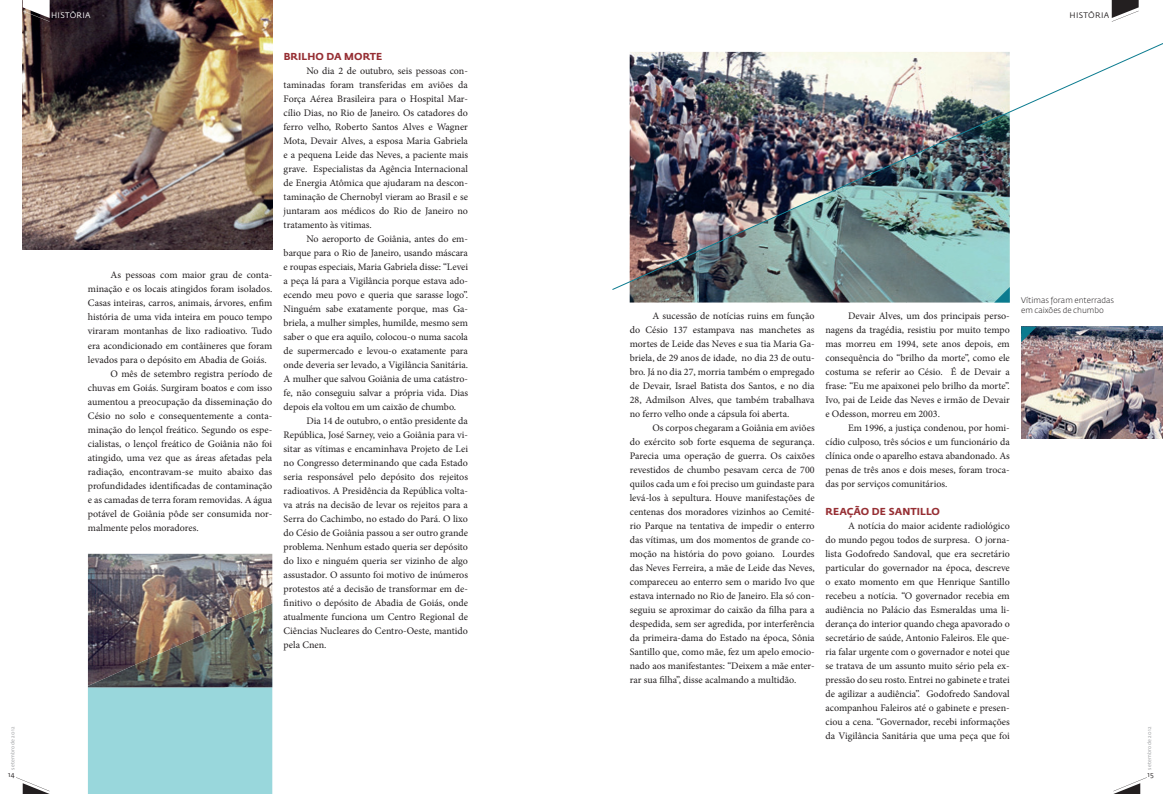
<style>
.page{position:relative;width:1163px;height:794px;background:#fff}
.page>*{position:absolute;margin:0;border:0;box-sizing:border-box;transform-origin:0 0}
.t1{font:10px/14px "Minion Pro";color:#231f20;text-align:justify}
.t2{font:700 10px "Fedra Sans Std";letter-spacing:.01em;color:#962e33}
.t3{font:300 8px/10px "Fedra Sans Std";color:#231f20}
.t4{font:8px "Fedra Sans Std";letter-spacing:.04em;color:#fff}
.t5{font:8px "Fedra Sans Std";letter-spacing:.04em;color:#231f20}
.t6{font:7px "Fedra Sans Std";color:#231f20}
.t7{font:5px "Fedra Sans Std";letter-spacing:.03em;color:#939598}
</style>
<div class="page">
<img style="left:23px;top:0;width:249px;height:249px">
<svg style="left:23px;top:0;width:27px;height:22px"></svg>
<svg style="left:16px;top:777px;width:34px;height:17px"></svg>
<img style="left:88px;top:554px;width:184px;height:49px">
<div style="left:88px;top:687px;width:184px;height:107px;background:#99d7dc"></div>
<img style="left:88px;top:603px;width:184px;height:84px">
<svg style="left:1111px;top:0;width:27px;height:22px"></svg>
<svg style="left:1113px;top:777px;width:33px;height:17px"></svg>
<img style="left:1021px;top:327px;width:141px;height:112px">
<svg style="left:1021px;top:327px;width:15px;height:15px"></svg>
<img style="left:906px;top:290px;width:88px;height:12px">
<img style="left:837px;top:290px;width:69px;height:12px">
<img style="left:768px;top:290px;width:69px;height:12px">
<img style="left:698px;top:290px;width:70px;height:12px">
<img style="left:629px;top:290px;width:69px;height:12px">
<svg style="left:994px;top:290px;width:15px;height:12px"></svg>
<img style="left:612px;top:43px;width:550px;height:247px">
<p class="t7" style="left:10px;top:769px;width:44px;rotate:-90deg">SETEMBRO DE 2012</p>
<p class="t6" style="left:8px;top:770px;width:8px">14</p>
<p class="t4" style="left:51px;top:10px;width:41px">HISTÓRIA</p>
<p class="t1" style="left:111px;top:268px;width:163px">As pessoas com maior grau de conta-</p>
<p class="t1" style="left:88px;top:282px;width:186px">minação e os locais atingidos foram isolados.</p>
<p class="t1" style="left:88px;top:296px;width:186px">Casas inteiras, carros, animais, árvores, enfim</p>
<p class="t1" style="left:88px;top:310px;width:186px">história de uma vida inteira em pouco tempo</p>
<p class="t1" style="left:88px;top:324px;width:186px">viraram montanhas de lixo radioativo. Tudo</p>
<p class="t1" style="left:88px;top:338px;width:186px">era acondicionado em contâineres que foram</p>
<p class="t1" style="left:88px;top:352px;width:180px">levados para o depósito em Abadia de Goiás.</p>
<p class="t1" style="left:111px;top:366px;width:163px">O mês de setembro registra período de</p>
<p class="t1" style="left:88px;top:380px;width:186px">chuvas em Goiás. Surgiram boatos e com isso</p>
<p class="t1" style="left:88px;top:394px;width:186px">aumentou a preocupação da disseminação do</p>
<p class="t1" style="left:88px;top:408px;width:186px">Césio no solo e consequentemente a conta-</p>
<p class="t1" style="left:88px;top:422px;width:186px">minação do lençol freático. Segundo os espe-</p>
<p class="t1" style="left:88px;top:436px;width:186px">cialistas, o lençol freático de Goiânia não foi</p>
<p class="t1" style="left:88px;top:450px;width:186px">atingido, uma vez que as áreas afetadas pela</p>
<p class="t1" style="left:88px;top:464px;width:186px">radiação, encontravam-se muito abaixo das</p>
<p class="t1" style="left:88px;top:478px;width:186px">profundidades identificadas de contaminação</p>
<p class="t1" style="left:88px;top:492px;width:186px">e as camadas de terra foram removidas. A água</p>
<p class="t1" style="left:88px;top:506px;width:186px">potável de Goiânia pôde ser consumida nor-</p>
<p class="t1" style="left:88px;top:520px;width:112px">malmente pelos moradores.</p>
<p class="t2" style="left:284px;top:50px;width:100px">BRILHO DA MORTE</p>
<p class="t1" style="left:283px;top:64px;width:186px;text-indent:23px">No dia 2 de outubro, seis pessoas con&shy;taminadas foram transferidas em aviões da Força Aérea Brasileira para o Hospital Mar&shy;cílio Dias, no Rio de Janeiro. Os catadores do ferro velho, Roberto Santos Alves e Wagner Mota, Devair Alves, a esposa Maria Gabriela e a pequena Leide das Neves, a paciente mais grave. Especialistas da Agência Internacional de Energia Atômica que ajudaram na descon&shy;taminação de Chernobyl vieram ao Brasil e se juntaram aos médicos do Rio de Janeiro no tratamento às vitimas.</p>
<p class="t1" style="left:283px;top:232px;width:186px;text-indent:23px">No aeroporto de Goiânia, antes do em&shy;barque para o Rio de Janeiro, usando máscara e roupas especiais, Maria Gabriela disse: “Levei a peça lá para a Vigilância porque estava ado&shy;ecendo meu povo e queria que sarasse logo”.<br>Ninguém sabe exatamente porque, mas Ga&shy;briela, a mulher simples, humilde, mesmo sem saber o que era aquilo, colocou-o numa sacola de supermercado e levou-o exatamente para onde deveria ser levado, a Vigilância Sanitária.<br>A mulher que salvou Goiânia de uma catástro&shy;fe, não conseguiu salvar a própria vida. Dias depois ela voltou em um caixão de chumbo.</p>
<p class="t1" style="left:283px;top:414px;width:186px;text-indent:23px">Dia 14 de outubro, o então presidente da República, José Sarney, veio a Goiânia para vi&shy;sitar as vítimas e encaminhava Projeto de Lei no Congresso determinando que cada Estado seria responsável pelo depósito dos rejeitos radioativos. A Presidência da República volta&shy;va atrás na decisão de levar os rejeitos para a Serra do Cachimbo, no estado do Pará. O lixo do Césio de Goiânia passou a ser outro grande problema. Nenhum estado queria ser depósito do lixo e ninguém queria ser vizinho de algo assustador. O assunto foi motivo de inúmeros protestos até a decisão de transformar em de&shy;finitivo o depósito de Abadia de Goiás, onde atualmente funciona um Centro Regional de Ciências Nucleares do Centro-Oeste, mantido pela Cnen.</p>
<p class="t5" style="left:1069px;top:10px;width:41px">HISTÓRIA</p>
<p class="t1" style="left:629px;top:309px;width:186px;text-indent:23px">A sucessão de notícias ruins em função do Césio 137 estampava nas manchetes as mortes de Leide das Neves e sua tia Maria Ga&shy;briela, de 29 anos de idade, no dia 23 de outu&shy;bro. Já no dia 27, morria também o empregado de Devair, Israel Batista dos Santos, e no dia 28, Admilson Alves, que também trabalhava no ferro velho onde a cápsula foi aberta.</p>
<p class="t1" style="left:629px;top:421px;width:186px;text-indent:23px">Os corpos chegaram a Goiânia em aviões do exército sob forte esquema de segurança.<br>Parecia uma operação de guerra. Os caixões revestidos de chumbo pesavam cerca de 700 quilos cada um e foi preciso um guindaste para levá-los à sepultura. Houve manifestações de centenas dos moradores vizinhos ao Cemité&shy;rio Parque na tentativa de impedir o enterro das vítimas, um dos momentos de grande co&shy;moção na história do povo goiano. Lourdes das Neves Ferreira, a mãe de Leide das Neves, compareceu ao enterro sem o marido Ivo que estava internado no Rio de Janeiro. Ela só con&shy;seguiu se aproximar do caixão da filha para a despedida, sem ser agredida, por interferência da primeira-dama do Estado na época, Sônia Santillo que, como mãe, fez um apelo emocio&shy;nado aos manifestantes: “Deixem a mãe enter&shy;rar sua filha”, disse acalmando a multidão.</p>
<p class="t1" style="left:825px;top:309px;width:186px;text-indent:23px">Devair Alves, um dos principais perso&shy;nagens da tragédia, resistiu por muito tempo mas morreu em 1994, sete anos depois, em consequência do “brilho da morte”, como ele costuma se referir ao Césio. É de Devair a frase: “Eu me apaixonei pelo brilho da morte”.<br>Ivo, pai de Leide das Neves e irmão de Devair e Odesson, morreu em 2003.</p>
<p class="t1" style="left:825px;top:421px;width:186px;text-indent:23px">Em 1996, a justiça condenou, por homi&shy;cídio culposo, três sócios e um funcionário da clínica onde o aparelho estava abandonado. As penas de três anos e dois meses, foram troca&shy;das por serviços comunitários.</p>
<p class="t2" style="left:825px;top:505px;width:116px">REAÇÃO DE SANTILLO</p>
<p class="t1" style="left:825px;top:519px;width:186px;text-indent:23px">A notícia do maior acidente radiológico do mundo pegou todos de surpresa. O jorna&shy;lista Godofredo Sandoval, que era secretário particular do governador na época, descreve o exato momento em que Henrique Santillo recebeu a notícia. “O governador recebia em audiência no Palácio das Esmeraldas uma li&shy;derança do interior quando chega apavorado o secretário de saúde, Antonio Faleiros. Ele que&shy;ria falar urgente com o governador e notei que se tratava de um assunto muito sério pela ex&shy;pressão do seu rosto. Entrei no gabinete e tratei de agilizar a audiência”. Godofredo Sandoval acompanhou Faleiros até o gabinete e presen&shy;ciou a cena. “Governador, recebi informações da Vigilância Sanitária que uma peça que foi</p>
<p class="t3" style="left:1020px;top:295px;width:94px">Vítimas foram enterradas em caixões de chumbo</p>
<p class="t7" style="left:1146px;top:769px;width:44px;rotate:-90deg">SETEMBRO DE 2012</p>
<p class="t6" style="left:1147px;top:770px;width:8px">15</p>
</div>
